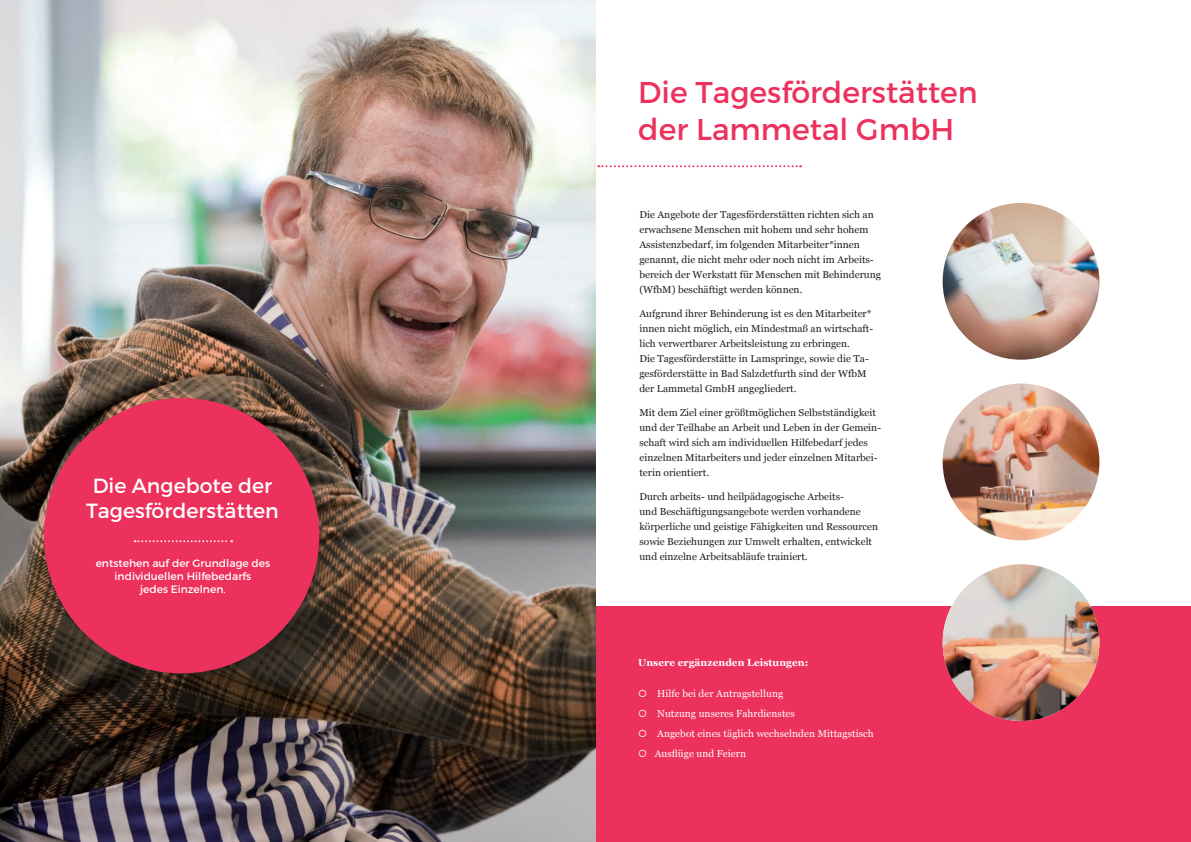
<style>
.page{position:relative;width:1191px;height:842px;background:#fff}
.page>*{position:absolute;margin:0;border:0;box-sizing:border-box;transform-origin:0 0}
.Head_30_34pt{font:30px/37px "Montserrat";color:#ed315d}
.Bubble_Head_23_28pt{font:20.5px/25.3px "Montserrat";color:#fff;text-align:center}
.Bubble_Copy_12_14pt{font:10.7px/13.4px "Montserrat";color:#fff;text-align:center}
.Copy_12pt_6_36mm{font:10px/15px "Georgia";color:#231f20}
.Copy_10pt_5_3mm{font:10px "Georgia";letter-spacing:.01em;color:#fff}
.Copy_10pt_5_3mm-2{font:700 10px "Georgia";letter-spacing:.01em;color:#fff}
</style>
<div class="page">
<div style="left:595px;top:607px;width:596px;height:235px;background:#ed315d"></div>
<img style="left:0;top:0;width:595px;height:842px">
<img style="left:942px;top:564px;width:157px;height:157px;border-radius:78px">
<img style="left:942px;top:384px;width:157px;height:156px;border-radius:78px">
<img style="left:942px;top:203px;width:157px;height:157px;border-radius:78px">
<svg style="left:598px;top:165px;width:203px;height:2px"></svg>
<div style="left:42px;top:396px;width:287px;height:287px;background:#231f20;opacity:.4"></div>
<div style="left:44px;top:398px;width:275px;height:275px;background:#ed315d;border-radius:50%"></div>
<svg style="left:135px;top:540px;width:97px;height:2px"></svg>
<p class="Bubble_Head_23_28pt" style="left:86px;top:473px;width:194px">Die Angebote der<br>Tagesförderstätten</p>
<p class="Bubble_Copy_12_14pt" style="left:96px;top:556px;width:176px">entstehen auf der Grundlage des individuellen Hilfebedarfs<br>jedes Einzelnen.</p>
<p class="Head_30_34pt" style="left:638px;top:74px;width:341px">Die Tagesförderstätten der Lammetal GmbH</p>
<p class="Copy_12pt_6_36mm" style="left:639px;top:206px;width:243px">Die Angebote der Tagesförderstätten richten sich an erwachsene Menschen mit hohem und sehr hohem Assistenzbedarf, im folgenden Mitarbeiter*innen genannt, die nicht mehr oder noch nicht im Arbeits&shy;bereich der Werkstatt für Menschen mit Behinderung (WfbM) beschäftigt werden können.</p>
<p class="Copy_12pt_6_36mm" style="left:639px;top:305px;width:235px">Aufgrund ihrer Behinderung ist es den Mitarbeiter* innen nicht möglich, ein Mindestmaß an wirtschaft&shy;lich verwertbarer Arbeitsleistung zu erbringen.<br>Die Tagesförderstätte in Lamspringe, sowie die Ta&shy;gesförderstätte in Bad Salzdetfurth sind der WfbM der Lammetal GmbH angegliedert.</p>
<p class="Copy_12pt_6_36mm" style="left:639px;top:404px;width:243px">Mit dem Ziel einer größtmöglichen Selbstständigkeit und der Teilhabe an Arbeit und Leben in der Gemein&shy;schaft wird sich am individuellen Hilfebedarf jedes einzelnen Mitarbeiters und jeder einzelnen Mitarbei&shy;terin orientiert.</p>
<p class="Copy_12pt_6_36mm" style="left:639px;top:488px;width:240px">Durch arbeits- und heilpädagogische Arbeits-<br>und Beschäftigungsangebote werden vorhandene körperliche und geistige Fähigkeiten und Ressourcen sowie Beziehungen zur Umwelt erhalten, entwickelt und einzelne Arbeitsabläufe trainiert.</p>
<p class="Copy_10pt_5_3mm-2" style="left:638px;top:655px;width:172px">Unsere ergänzenden Leistungen:</p>
<p class="Copy_10pt_5_3mm" style="left:638px;top:686px;width:147px">○ Hilfe bei der Antragstellung</p>
<p class="Copy_10pt_5_3mm" style="left:638px;top:706px;width:158px">○ Nutzung unseres Fahrdienstes</p>
<p class="Copy_10pt_5_3mm" style="left:638px;top:726px;width:237px">○ Angebot eines täglich wechselnden Mittagstisch</p>
<p class="Copy_10pt_5_3mm" style="left:638px;top:746px;width:110px">○ Ausflüge und Feiern</p>
</div>
